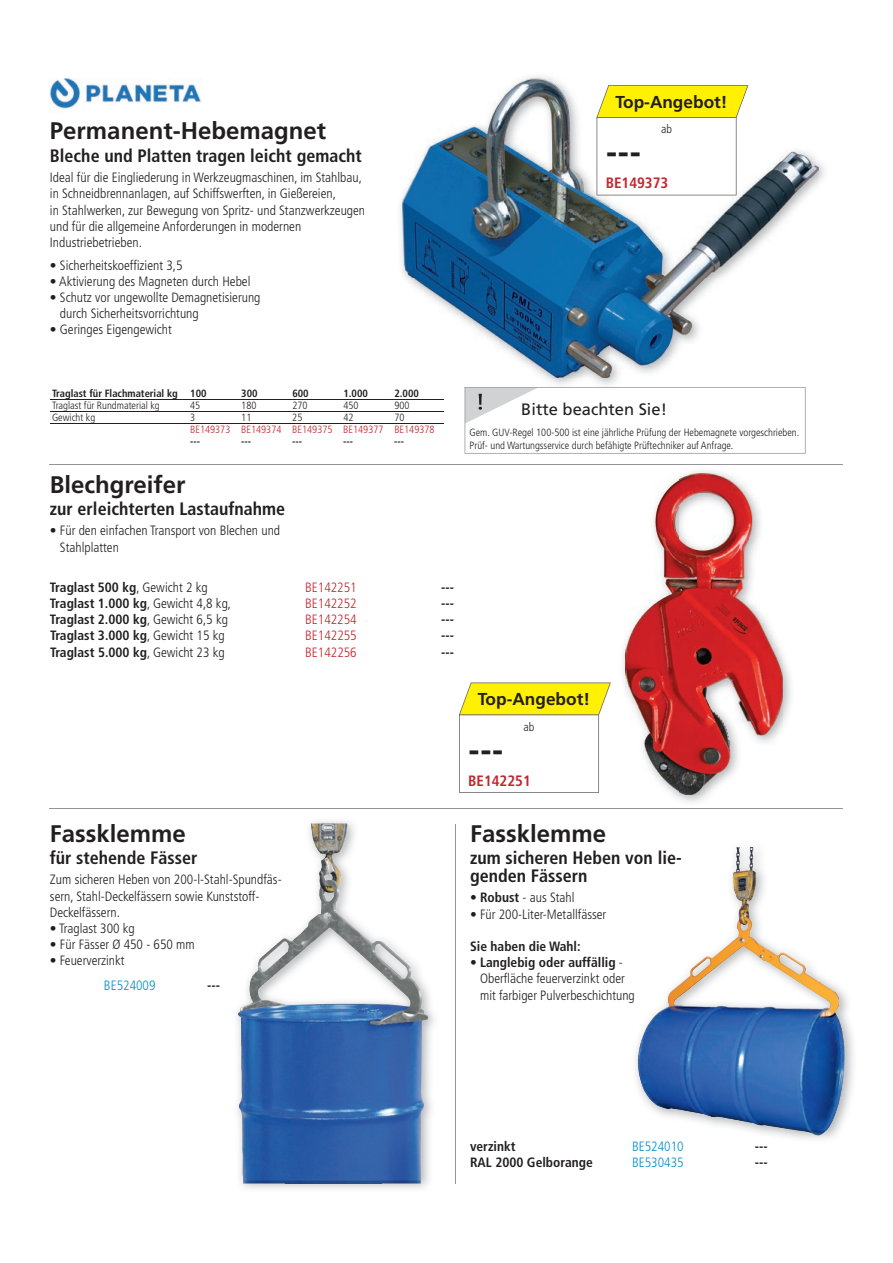
<style>
.page{position:relative;width:893px;height:1263px;background:#fff}
.page>*{position:absolute;margin:0;border:0;box-sizing:border-box;transform-origin:0 0}
.t1{font:700 condensed 37.5px "Frutiger LT";color:#231f20}
.t2{font:700 24px "Frutiger LT";color:#231f20}
.t3{font:700 condensed 18px/18px "Frutiger LT";color:#231f20}
.t4{font:700 17.25px "Frutiger LT";color:#231f20}
.t5{font:16.5px "Frutiger LT";color:#231f20}
.t6{font:700 condensed 15px "Frutiger LT";color:#c0262d}
.t7{font:300 condensed 13.5px/16.2px "Frutiger LT";color:#231f20}
.t8{font:700 condensed 13.5px "Frutiger LT";color:#231f20}
.t9{font:300 condensed 13.5px "Frutiger LT";color:#c0262d}
.t10{font:300 condensed 13.5px "Frutiger LT";color:#0092c8}
.t11{font:300 condensed 12px "Frutiger LT";color:#231f20}
.t12{font:300 condensed 10.5px/12.6px "Frutiger LT";color:#231f20}
.t13{font:700 condensed 10.5px "Frutiger LT";color:#231f20}
.t14{font:300 condensed 10.5px "Frutiger LT";color:#c0262d}
.s1{font-weight:300}
.s2{font-weight:700}
</style>
<div class="page">
<img style="left:400px;top:76px;width:425px;height:314px">
<img style="left:403px;top:79px;width:416px;height:299px">
<img style="left:444px;top:79px;width:90px;height:61px">
<img style="left:50px;top:79px;width:151px;height:34px">
<img style="left:623px;top:471px;width:168px;height:332px">
<img style="left:624px;top:473px;width:159px;height:321px">
<img style="left:237px;top:821px;width:197px;height:368px">
<img style="left:326px;top:824px;width:7px;height:142px">
<img style="left:238px;top:938px;width:48px;height:245px">
<img style="left:381px;top:945px;width:48px;height:238px">
<img style="left:286px;top:1080px;width:95px;height:103px">
<img style="left:257px;top:824px;width:69px;height:148px">
<img style="left:635px;top:847px;width:218px;height:292px">
<img style="left:733px;top:882px;width:18px;height:47px">
<img style="left:638px;top:976px;width:51px;height:92px">
<img style="left:793px;top:958px;width:37px;height:51px">
<img style="left:689px;top:1087px;width:104px;height:42px">
<img style="left:733px;top:847px;width:18px;height:35px">
<hr style="left:50px;top:464px;width:793px;height:1px;background:#939598">
<hr style="left:50px;top:808px;width:793px;height:1px;background:#939598">
<hr style="left:455px;top:824px;width:1px;height:359px;background:#939598">
<hr style="left:50px;top:399px;width:138px;height:1px;background:#231f20">
<hr style="left:188px;top:399px;width:51px;height:1px;background:#231f20">
<hr style="left:239px;top:399px;width:51px;height:1px;background:#231f20">
<hr style="left:290px;top:399px;width:51px;height:1px;background:#231f20">
<hr style="left:341px;top:399px;width:51px;height:1px;background:#231f20">
<hr style="left:392px;top:399px;width:51px;height:1px;background:#231f20">
<hr style="left:50px;top:411px;width:138px;height:1px;background:#231f20">
<hr style="left:188px;top:411px;width:51px;height:1px;background:#231f20">
<hr style="left:239px;top:411px;width:51px;height:1px;background:#231f20">
<hr style="left:290px;top:411px;width:51px;height:1px;background:#231f20">
<hr style="left:341px;top:411px;width:51px;height:1px;background:#231f20">
<hr style="left:392px;top:411px;width:51px;height:1px;background:#231f20">
<hr style="left:50px;top:423px;width:138px;height:1px;background:#231f20">
<hr style="left:188px;top:423px;width:51px;height:1px;background:#231f20">
<hr style="left:239px;top:423px;width:51px;height:1px;background:#231f20">
<hr style="left:290px;top:423px;width:51px;height:1px;background:#231f20">
<hr style="left:341px;top:423px;width:51px;height:1px;background:#231f20">
<hr style="left:392px;top:423px;width:51px;height:1px;background:#231f20">
<svg style="left:465px;top:387px;width:341px;height:67px"></svg>
<svg style="left:596px;top:85px;width:152px;height:110px"></svg>
<svg style="left:459px;top:682px;width:152px;height:111px"></svg>
<h2 class="t2" style="left:50px;top:117px;width:278px">Permanent-Hebemagnet</h2>
<h3 class="t3" style="left:50px;top:146px;width:313px">Bleche und Platten tragen leicht gemacht</h3>
<p class="t7" style="left:50px;top:170px;width:317px">Ideal für die Eingliederung in Werkzeugmaschinen, im Stahlbau, in Schneidbrennanlagen, auf Schiffswerften, in Gießereien,<br>in Stahlwerken, zur Bewegung von Spritz- und Stanzwerkzeugen und für die allgemeine Anforderungen in modernen Industriebetrieben.</p>
<p class="t7" style="left:50px;top:257px;width:134px">• Sicherheitskoeffizient 3,5</p>
<p class="t7" style="left:50px;top:273px;width:202px">• Aktivierung des Magneten durch Hebel</p>
<p class="t7" style="left:60px;top:289px;width:202px;text-indent:-10px">• Schutz vor ungewollte Demagnetisierung durch Sicherheitsvorrichtung</p>
<p class="t7" style="left:50px;top:322px;width:123px">• Geringes Eigengewicht</p>
<p class="t4" style="left:615px;top:92px;width:114px">Top-Angebot!</p>
<p class="t11" style="left:661px;top:122px;width:12px">ab</p>
<h1 class="t1" style="left:606px;top:130px;width:37px">---</h1>
<p class="t6" style="left:606px;top:174px;width:64px">BE149373</p>
<p class="t13" style="left:52px;top:387px;width:156px">Traglast für Flachmaterial kg 100</p>
<p class="t13" style="left:241px;top:387px;width:18px">300</p>
<p class="t13" style="left:292px;top:387px;width:18px">600</p>
<p class="t13" style="left:343px;top:387px;width:26px">1.000</p>
<p class="t13" style="left:394px;top:387px;width:26px">2.000</p>
<p class="t12" style="left:52px;top:399px;width:109px">Traglast für Rundmaterial kg</p>
<p class="t12" style="left:190px;top:399px;width:12px">45</p>
<p class="t12" style="left:241px;top:399px;width:17px">180</p>
<p class="t12" style="left:292px;top:399px;width:17px">270</p>
<p class="t12" style="left:343px;top:399px;width:17px">450</p>
<p class="t12" style="left:394px;top:399px;width:17px">900</p>
<p class="t12" style="left:52px;top:411px;width:45px">Gewicht kg</p>
<p class="t12" style="left:190px;top:411px;width:7px">3</p>
<p class="t12" style="left:241px;top:411px;width:12px">11</p>
<p class="t12" style="left:292px;top:411px;width:12px">25</p>
<p class="t12" style="left:343px;top:411px;width:12px">42</p>
<p class="t12" style="left:394px;top:411px;width:12px">70</p>
<p class="t14" style="left:190px;top:424px;width:246px">BE149373 BE149374 BE149375 BE149377 BE149378</p>
<p class="t13" style="left:190px;top:436px;width:11px">---</p>
<p class="t13" style="left:241px;top:436px;width:11px">---</p>
<p class="t13" style="left:292px;top:436px;width:11px">---</p>
<p class="t13" style="left:343px;top:436px;width:11px">---</p>
<p class="t13" style="left:394px;top:436px;width:11px">---</p>
<h2 class="t2" style="left:50px;top:470px;width:137px">Blechgreifer</h2>
<h3 class="t3" style="left:50px;top:500px;width:237px">zur erleichterten Lastaufnahme</h3>
<p class="t7" style="left:60px;top:523px;width:222px;text-indent:-10px">• Für den einfachen Transport von Blechen und<br>Stahlplatten</p>
<p class="t8" style="left:50px;top:579px;width:159px">Traglast 500 kg<span class="s1">, Gewicht 2 kg</span></p>
<p class="t9" style="left:305px;top:579px;width:53px">BE142251</p>
<p class="t8" style="left:441px;top:579px;width:14px">---</p>
<p class="t8" style="left:50px;top:595px;width:183px">Traglast 1.000 kg<span class="s1">, Gewicht 4,8 kg,</span></p>
<p class="t9" style="left:305px;top:596px;width:53px">BE142252</p>
<p class="t8" style="left:441px;top:595px;width:14px">---</p>
<p class="t8" style="left:50px;top:611px;width:179px">Traglast 2.000 kg<span class="s1">, Gewicht 6,5 kg</span></p>
<p class="t9" style="left:305px;top:612px;width:53px">BE142254</p>
<p class="t8" style="left:441px;top:611px;width:14px">---</p>
<p class="t8" style="left:50px;top:628px;width:176px">Traglast 3.000 kg<span class="s1">, Gewicht 15 kg</span></p>
<p class="t9" style="left:305px;top:628px;width:53px">BE142255</p>
<p class="t8" style="left:441px;top:628px;width:14px">---</p>
<p class="t8" style="left:50px;top:644px;width:176px">Traglast 5.000 kg<span class="s1">, Gewicht 23 kg</span></p>
<p class="t9" style="left:305px;top:644px;width:53px">BE142256</p>
<p class="t8" style="left:441px;top:644px;width:14px">---</p>
<h2 class="t2" style="left:50px;top:819px;width:138px">Fassklemme</h2>
<h3 class="t3" style="left:50px;top:849px;width:149px">für stehende Fässer</h3>
<p class="t7" style="left:50px;top:872px;width:233px">Zum sicheren Heben von 200-l-Stahl-Spundfäs&shy;sern, Stahl-Deckelfässern sowie Kunststoff-<br>Deckelfässern.</p>
<p class="t7" style="left:50px;top:920px;width:86px">• Traglast 300 kg</p>
<p class="t7" style="left:50px;top:936px;width:146px">• Für Fässer Ø 450 - 650 mm</p>
<p class="t7" style="left:50px;top:953px;width:76px">• Feuerverzinkt</p>
<p class="t10" style="left:104px;top:978px;width:53px">BE524009</p>
<p class="t8" style="left:207px;top:978px;width:14px">---</p>
<p class="t5" style="left:521px;top:400px;width:147px">Bitte beachten Sie!</p>
<p class="t12" style="left:470px;top:426px;width:331px">Gem. GUV-Regel 100-500 ist eine jährliche Prüfung der Hebemagnete vorgeschrieben.<br>Prüf- und Wartungsservice durch befähigte Prüftechniker auf Anfrage.</p>
<p class="t4" style="left:478px;top:689px;width:114px">Top-Angebot!</p>
<p class="t11" style="left:524px;top:719px;width:12px">ab</p>
<h1 class="t1" style="left:468px;top:727px;width:37px">---</h1>
<p class="t6" style="left:468px;top:771px;width:64px">BE142251</p>
<h2 class="t2" style="left:470px;top:819px;width:138px">Fassklemme</h2>
<h3 class="t3" style="left:470px;top:849px;width:213px">zum sicheren Heben von lie&shy;genden Fässern</h3>
<p class="t7" style="left:470px;top:890px;width:106px">• <span class="s2">Robust</span> - aus Stahl</p>
<p class="t7" style="left:470px;top:906px;width:138px">• Für 200-Liter-Metallfässer</p>
<p class="t8" style="left:470px;top:938px;width:112px">Sie haben die Wahl:</p>
<p class="t7" style="left:480px;top:954px;width:156px;text-indent:-10px">• <span class="s2">Langlebig oder auffällig</span> -<br>Oberfläche feuerverzinkt oder mit farbiger Pulverbeschichtung</p>
<p class="t8" style="left:470px;top:1138px;width:47px">verzinkt</p>
<p class="t10" style="left:632px;top:1139px;width:53px">BE524010</p>
<p class="t8" style="left:755px;top:1138px;width:14px">---</p>
<p class="t8" style="left:470px;top:1155px;width:124px">RAL 2000 Gelborange</p>
<p class="t10" style="left:632px;top:1155px;width:53px">BE530435</p>
<p class="t8" style="left:755px;top:1155px;width:14px">---</p>
</div>
